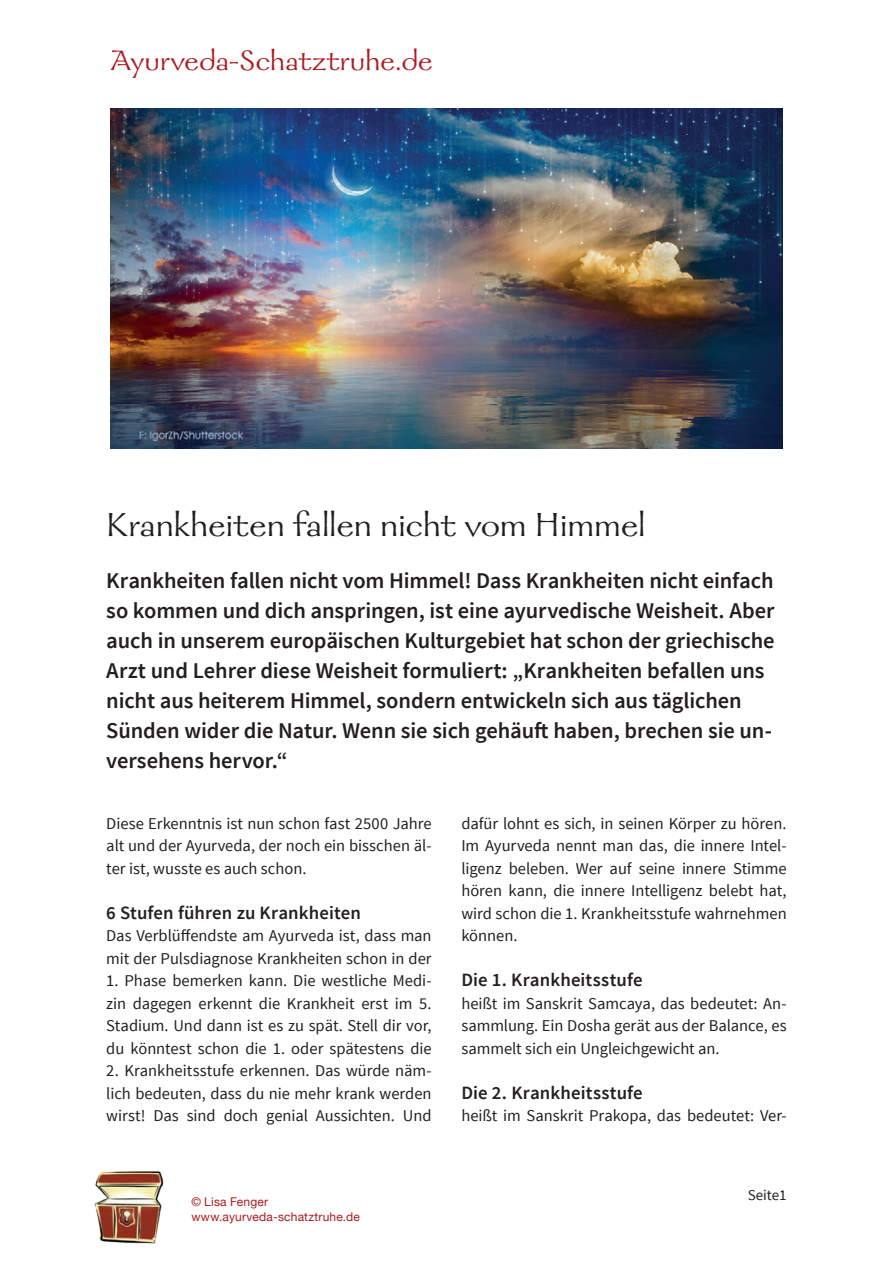
<style>
.page{position:relative;width:893px;height:1263px;background:#fff}
.page>*{position:absolute;margin:0;border:0;box-sizing:border-box;transform-origin:0 0}
.t1{font:37.5px "Galahad Std";letter-spacing:.01em;color:#231f20}
.t2{font:31.5px "Galahad Std";letter-spacing:.01em;color:#ac1a1e}
.t3{font:600 22.5px/30px "Source Sans Pro";letter-spacing:-.005em;color:#231f20}
.t4{font:600 18.75px "Source Sans Pro";letter-spacing:.005em;color:#231f20}
.t5{font:16.5px/22.5px "Source Sans Pro";letter-spacing:-.005em;color:#231f20;text-align:justify}
.t6{font:15px "Source Sans Pro";color:#231f20}
.t7{font:12px/14.4px "Helvetica Neue";letter-spacing:.015em;color:#ac1a1e}
</style>
<div class="page">
<img style="left:110px;top:109px;width:673px;height:340px">
<img style="left:94px;top:1170px;width:70px;height:74px">
<h2 class="t2" style="left:111px;top:41px;width:323px">Ayurveda-Schatztruhe.de</h2>
<h1 class="t1" style="left:106px;top:501px;width:540px">Krankheiten fallen nicht vom Himmel</h1>
<p class="t3" style="left:106px;top:566px;width:670px">Krankheiten fallen nicht vom Himmel! Dass Krankheiten nicht einfach so kommen und dich anspringen, ist eine ayurvedische Weisheit. Aber auch in unserem europäischen Kulturgebiet hat schon der griechische Arzt und Lehrer diese Weisheit formuliert: „Krankheiten befallen uns nicht aus heiterem Himmel, sondern entwickeln sich aus täglichen Sünden wider die Natur. Wenn sie sich gehäuft haben, brechen sie un&shy;versehens hervor.“</p>
<p class="t5" style="left:106px;top:812px;width:327px">Diese Erkenntnis ist nun schon fast 2500 Jahre alt und der Ayurveda, der noch ein bisschen äl&shy;ter ist, wusste es auch schon.</p>
<p class="t4" style="left:106px;top:901px;width:256px">6 Stufen führen zu Krankheiten</p>
<p class="t5" style="left:106px;top:925px;width:327px">Das Verblüffendste am Ayurveda ist, dass man mit der Pulsdiagnose Krankheiten schon in der</p>
<p class="t5" style="left:106px;top:970px;width:327px">1. Phase bemerken kann. Die westliche Medi&shy;zin dagegen erkennt die Krankheit erst im 5.<br>Stadium. Und dann ist es zu spät. Stell dir vor, du könntest schon die 1. oder spätestens die</p>
<p class="t5" style="left:106px;top:1060px;width:327px">2. Krankheitsstufe erkennen. Das würde näm&shy;lich bedeuten, dass du nie mehr krank werden wirst! Das sind doch genial Aussichten. Und</p>
<p class="t7" style="left:191px;top:1195px;width:170px">© Lisa Fenger www.ayurveda-schatztruhe.de</p>
<p class="t5" style="left:461px;top:812px;width:327px">dafür lohnt es sich, in seinen Körper zu hören.<br>Im Ayurveda nennt man das, die innere Intel&shy;ligenz beleben. Wer auf seine innere Stimme hören kann, die innere Intelligenz belebt hat, wird schon die 1. Krankheitsstufe wahrnehmen können.</p>
<p class="t4" style="left:461px;top:968px;width:183px">Die 1. Krankheitsstufe</p>
<p class="t5" style="left:461px;top:992px;width:327px">heißt im Sanskrit Samcaya, das bedeutet: An&shy;sammlung. Ein Dosha gerät aus der Balance, es sammelt sich ein Ungleichgewicht an.</p>
<p class="t4" style="left:461px;top:1081px;width:183px">Die 2. Krankheitsstufe</p>
<p class="t5" style="left:461px;top:1105px;width:327px">heißt im Sanskrit Prakopa, das bedeutet: Ver-</p>
<p class="t6" style="left:748px;top:1186px;width:40px">Seite1</p>
</div>
